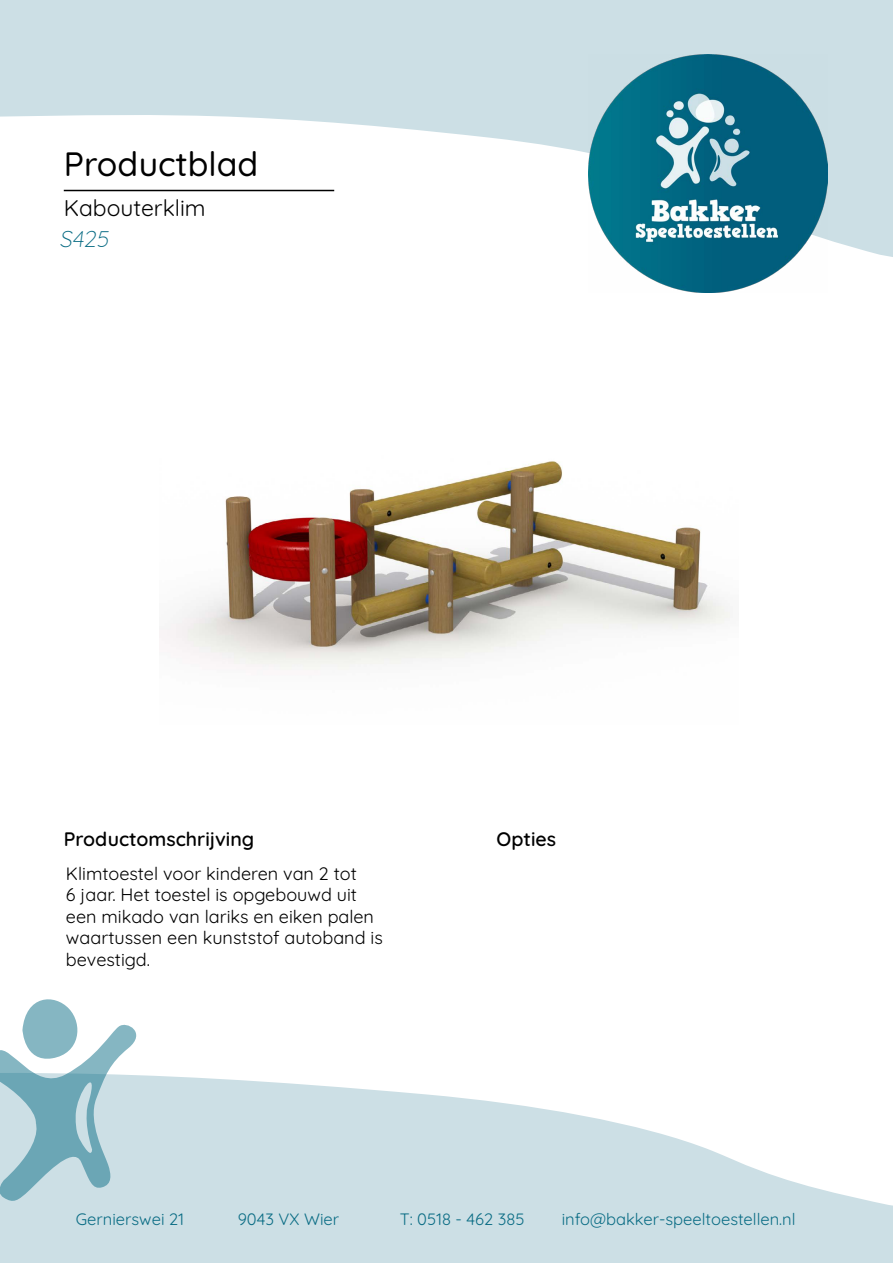
<style>
.page{position:relative;width:893px;height:1263px;background:#fff}
.page>*{position:absolute;margin:0;border:0;box-sizing:border-box;transform-origin:0 0}
.t1{font:500 33.75px "Quicksand";color:#000}
.t2{font:22.8px "Quicksand";color:#000}
.t3{font:300 22.8px "Quicksand";color:#0b6d85}
.t4{font:600 19.5px "Quicksand";color:#000}
.t5{font:18px/21.6px "Quicksand";color:#000}
.t6{font:16.5px "Quicksand";color:#0b6d85}
</style>
<div class="page">
<svg style="left:0;top:0;width:893px;height:257px;fill:#ccdfe5"></svg>
<img style="left:589px;top:54px;width:238px;height:238px">
<svg style="left:0;top:1075px;width:893px;height:188px;fill:#ccdfe5"></svg>
<svg style="left:0;top:999px;width:136px;height:202px"></svg>
<hr style="left:64px;top:190px;width:270px;height:1px;background:#000">
<img style="left:159px;top:461px;width:571px;height:209px">
<h1 class="t1" style="left:64px;top:138px;width:196px">Productblad</h1>
<p class="t2" style="left:64px;top:191px;width:143px">Kabouterklim</p>
<p class="t3" style="left:60px;top:221px;width:55px">S425</p>
<p class="t4" style="left:64px;top:823px;width:192px">Productomschrijving</p>
<p class="t4" style="left:497px;top:823px;width:61px">Opties</p>
<p class="t5" style="left:66px;top:861px;width:318px">Klimtoestel voor kinderen van 2 tot<br>6 jaar. Het toestel is opgebouwd uit een mikado van lariks en eiken palen waartussen een kunststof autoband is bevestigd.</p>
<p class="t6" style="left:76px;top:1207px;width:110px">Gernierswei 21</p>
<p class="t6" style="left:238px;top:1207px;width:103px">9043 VX Wier</p>
<p class="t6" style="left:400px;top:1207px;width:126px">T: 0518 - 462 385</p>
<p class="t6" style="left:562px;top:1207px;width:235px">info@bakker-speeltoestellen.nl</p>
</div>
